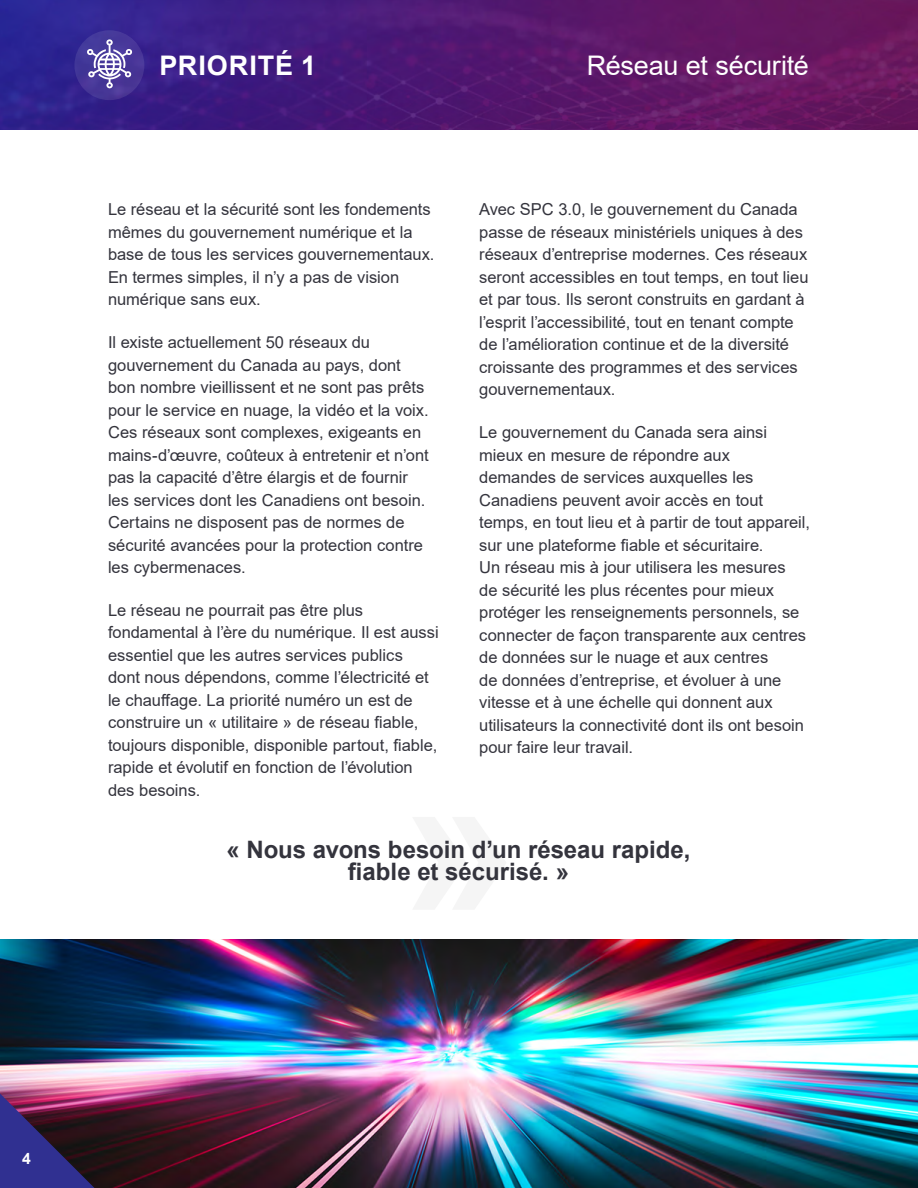
<style>
.page{position:relative;width:918px;height:1188px;background:#fff}
.page>*{position:absolute;margin:0;border:0;box-sizing:border-box;transform-origin:0 0}
.Titre{font:27px "Arial";letter-spacing:-.005em;color:#fff}
.Titre-2{font:700 27px "Arial";letter-spacing:.035em;color:#fff}
.t1{font:700 24px/22.5px "Arial";color:#34343d;text-align:center}
.Paragraph{font:16.5px/22.5px "Arial";color:#34343d}
.Sous-titre{font:700 15.75px "Arial";color:#fff}
</style>
<div class="page">
<img style="left:0;top:0;width:918px;height:130px">
<img style="left:0;top:940px;width:918px;height:248px">
<svg style="left:0;top:1094px;width:94px;height:94px;background:#412663"></svg>
<svg style="left:74px;top:30px;width:70px;height:70px;background:#6457a9"></svg>
<p class="Titre-2" style="left:159px;top:46px;width:158px">PRIORITÉ 1</p>
<p class="Titre" style="left:587px;top:47px;width:224px">Réseau et sécurité</p>
<p class="Paragraph" style="left:108px;top:198px;width:328px">Le réseau et la sécurité sont les fondements mêmes du gouvernement numérique et la base de tous les services gouvernementaux.<br>En termes simples, il n’y a pas de vision numérique sans eux.</p>
<p class="Paragraph" style="left:108px;top:331px;width:322px">Il existe actuellement 50 réseaux du gouvernement du Canada au pays, dont bon nombre vieillissent et ne sont pas prêts pour le service en nuage, la vidéo et la voix.<br>Ces réseaux sont complexes, exigeants en mains-d’œuvre, coûteux à entretenir et n’ont pas la capacité d’être élargis et de fournir les services dont les Canadiens ont besoin.<br>Certains ne disposent pas de normes de sécurité avancées pour la protection contre les cybermenaces.</p>
<p class="Paragraph" style="left:108px;top:599px;width:332px">Le réseau ne pourrait pas être plus fondamental à l’ère du numérique. Il est aussi essentiel que les autres services publics dont nous dépendons, comme l’électricité et le chauffage. La priorité numéro un est de construire un « utilitaire » de réseau fiable, toujours disponible, disponible partout, fiable, rapide et évolutif en fonction de l’évolution des besoins.</p>
<p class="Paragraph" style="left:479px;top:198px;width:331px">Avec SPC 3.0, le gouvernement du Canada passe de réseaux ministériels uniques à des réseaux d’entreprise modernes. Ces réseaux seront accessibles en tout temps, en tout lieu et par tous. Ils seront construits en gardant à l’esprit l’accessibilité, tout en tenant compte de l’amélioration continue et de la diversité croissante des programmes et des services gouvernementaux.</p>
<p class="Paragraph" style="left:479px;top:421px;width:332px">Le gouvernement du Canada sera ainsi mieux en mesure de répondre aux demandes de services auxquelles les Canadiens peuvent avoir accès en tout temps, en tout lieu et à partir de tout appareil, sur une plateforme fiable et sécuritaire.<br>Un réseau mis à jour utilisera les mesures<br>de sécurité les plus récentes pour mieux protéger les renseignements personnels, se connecter de façon transparente aux centres de données sur le nuage et aux centres<br>de données d’entreprise, et évoluer à une vitesse et à une échelle qui donnent aux utilisateurs la connectivité dont ils ont besoin pour faire leur travail.</p>
<p class="t1" style="left:226px;top:838px;width:466px">« Nous avons besoin d’un réseau rapide, fiable et sécurisé. »</p>
<p class="Sous-titre" style="left:22px;top:1147px;width:10px">4</p>
</div>
